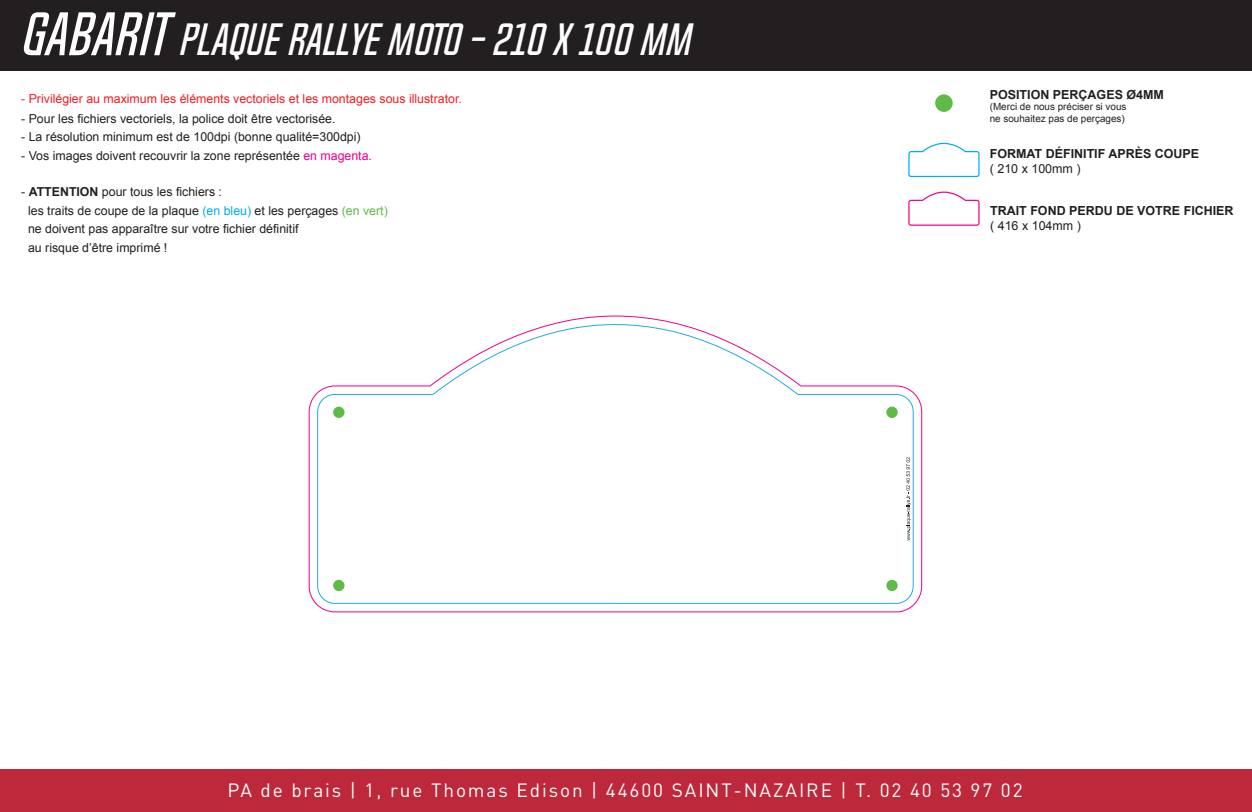
<style>
.page{position:relative;width:1252px;height:812px;background:#fff}
.page>*{position:absolute;margin:0;border:0;box-sizing:border-box;transform-origin:0 0}
.t1{font:italic 40.8px "Chosence";color:#fff}
.t2{font:19px "DIN";letter-spacing:.1em;color:#fff}
.t3{font:700 12.5px "Arial";color:#231f20}
.t4{font:12.5px "Arial";color:#231f20}
.t5{font:12.3px/18.4px "Arial";color:#231f20}
.t6{font:12.3px "Arial";color:#ee1d23}
.t7{font:9.9px/11.8px "Arial";color:#231f20}
.s1{font-size:55.2px}
.s2{color:#ed028c}
.s3{font-weight:700}
.s4{color:#00aeef}
.s5{color:#5dbb46}
</style>
<div class="page">
<svg style="left:908px;top:191px;width:72px;height:35px"></svg>
<svg style="left:908px;top:142px;width:72px;height:36px"></svg>
<div style="left:935px;top:94px;width:17px;height:18px;background:#5dbb46;border-radius:50%"></div>
<div style="left:0;top:0;width:1251px;height:70px;background:#231f20"></div>
<div style="left:0;top:770px;width:1251px;height:42px;background:#bd283a"></div>
<svg style="left:308px;top:315px;width:614px;height:298px"></svg>
<svg style="left:317px;top:324px;width:597px;height:280px"></svg>
<div style="left:333px;top:407px;width:11px;height:11px;background:#5dbb46;border-radius:50%"></div>
<div style="left:886px;top:407px;width:11px;height:11px;background:#5dbb46;border-radius:50%"></div>
<div style="left:333px;top:580px;width:11px;height:11px;background:#5dbb46;border-radius:50%"></div>
<div style="left:886px;top:580px;width:11px;height:11px;background:#5dbb46;border-radius:50%"></div>
<svg style="left:906px;top:457px;width:5px;height:84px"></svg>
<h1 class="t1" style="left:19px;top:17px;width:683px"><span class="s1">GABARIT</span>PLAQUERALLYEMOTO-210X100MM</h1>
<p class="t6" style="left:21px;top:91px;width:442px">- Privilégier au maximum les éléments vectoriels et les montages sous illustrator.</p>
<p class="t5" style="left:21px;top:109px;width:316px">- Pour les fichiers vectoriels, la police doit être vectorisée.</p>
<p class="t5" style="left:21px;top:128px;width:341px">- La résolution minimum est de 100dpi (bonne qualité=300dpi)</p>
<p class="t5" style="left:21px;top:146px;width:352px">- Vos images doivent recouvrir la zone représentée <span class="s2">en magenta.</span></p>
<p class="t5" style="left:28px;top:183px;width:361px;text-indent:-7px">- <span class="s3">ATTENTION</span> pour tous les fichiers :<br>les traits de coupe de la plaque <span class="s4">(en bleu)</span> et les perçages <span class="s5">(en vert) </span>ne doivent pas apparaître sur votre fichier définitif<br>au risque d’être imprimé !</p>
<p class="t3" style="left:989px;top:86px;width:176px">POSITION PERÇAGES Ø4MM</p>
<p class="t7" style="left:989px;top:101px;width:138px">(Merci de nous préciser si vous ne souhaitez pas de perçages)</p>
<p class="t3" style="left:989px;top:145px;width:211px">FORMAT DÉFINITIF APRÈS COUPE</p>
<p class="t4" style="left:989px;top:160px;width:92px">( 210 x 100mm )</p>
<p class="t3" style="left:990px;top:202px;width:245px">TRAIT FOND PERDU DE VOTRE FICHIER</p>
<p class="t4" style="left:990px;top:217px;width:92px">( 416 x 104mm )</p>
<h2 class="t2" style="left:227px;top:778px;width:796px">PA de brais | 1, rue Thomas Edison | 44600 SAINT-NAZAIRE | T. 02 40 53 97 02</h2>
</div>
